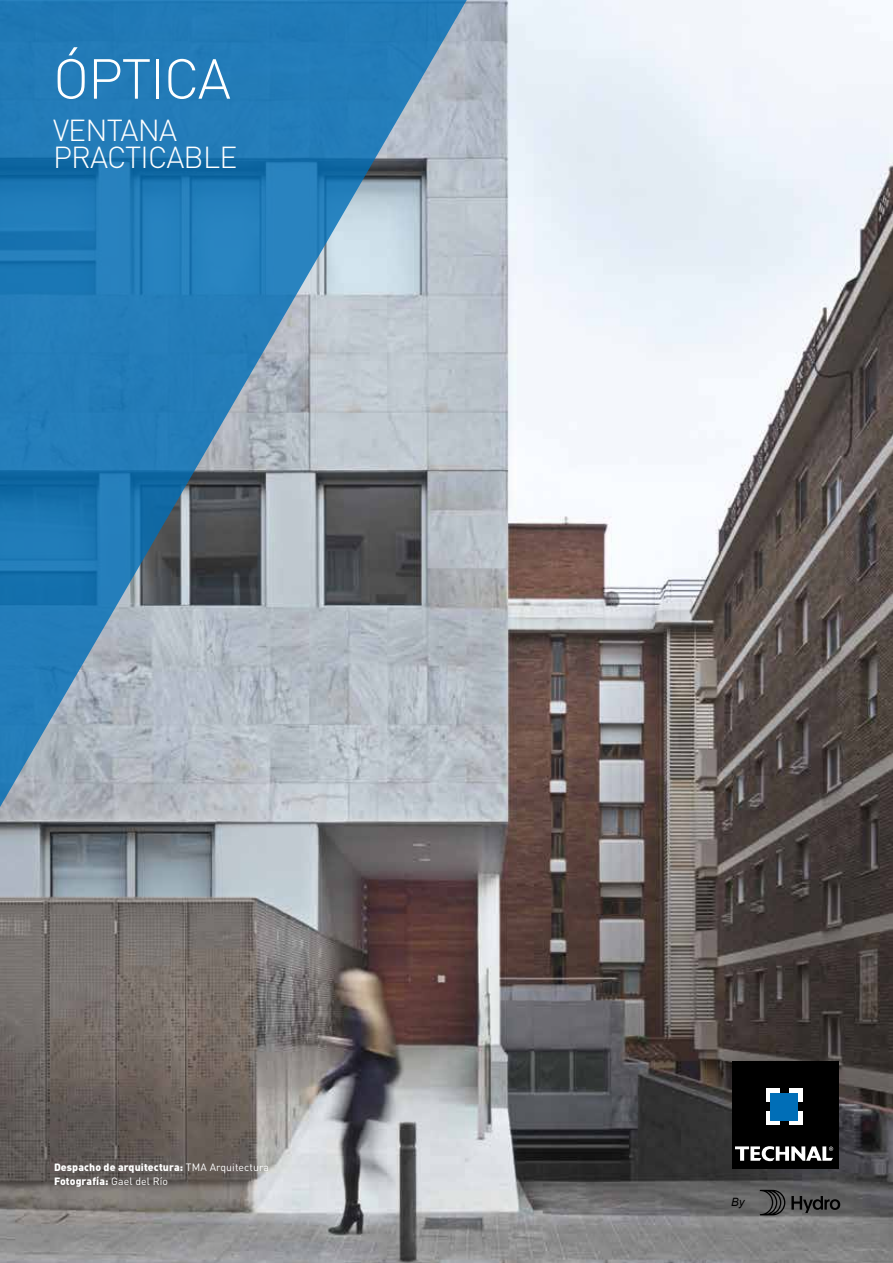
<style>
.page{position:relative;width:893px;height:1263px;background:#fff}
.page>*{position:absolute;margin:0;border:0;box-sizing:border-box;transform-origin:0 0}
.t1{font:300 55.5px "DIN";letter-spacing:-.025em;color:#fff}
.t2{font:300 30px/27px "DIN";letter-spacing:-.025em;color:#fff}
.t3{font:italic 11.4px "Arial";color:#000}
.t4{font:900 10.5px/13.5px "DIN";letter-spacing:.01em;color:#fff}
.s1{font-weight:400}
</style>
<div class="page">
<img style="left:0;top:0;width:893px;height:1263px">
<div style="left:732px;top:1061px;width:106px;height:108px;background:#000"></div>
<div style="left:766px;top:1088px;width:13px;height:13px;background:#fff"></div>
<div style="left:789px;top:1088px;width:13px;height:13px;background:#fff"></div>
<svg style="left:766px;top:1111px;width:13px;height:13px"></svg>
<div style="left:789px;top:1111px;width:13px;height:13px;background:#fff"></div>
<div style="left:771px;top:1093px;width:27px;height:27px;background:#006eb7"></div>
<svg style="left:735px;top:1146px;width:98px;height:15px"></svg>
<svg style="left:791px;top:1196px;width:49px;height:17px"></svg>
<svg style="left:760px;top:1190px;width:25px;height:25px"></svg>
<svg style="left:0;top:0;width:474px;height:829px;background:#6695b5"></svg>
<h1 class="t1" style="left:53px;top:45px;width:179px">ÓPTICA</h1>
<h2 class="t2" style="left:53px;top:116px;width:186px">VENTANA<br>PRACTICABLE</h2>
<p class="t4" style="left:54px;top:1160px;width:216px">Despacho de arquitectura: <span class="s1">TMA Arquitectura<br></span>Fotografía: <span class="s1">Gael del Río</span></p>
<p class="t3" style="left:731px;top:1196px;width:15px">By</p>
</div>
